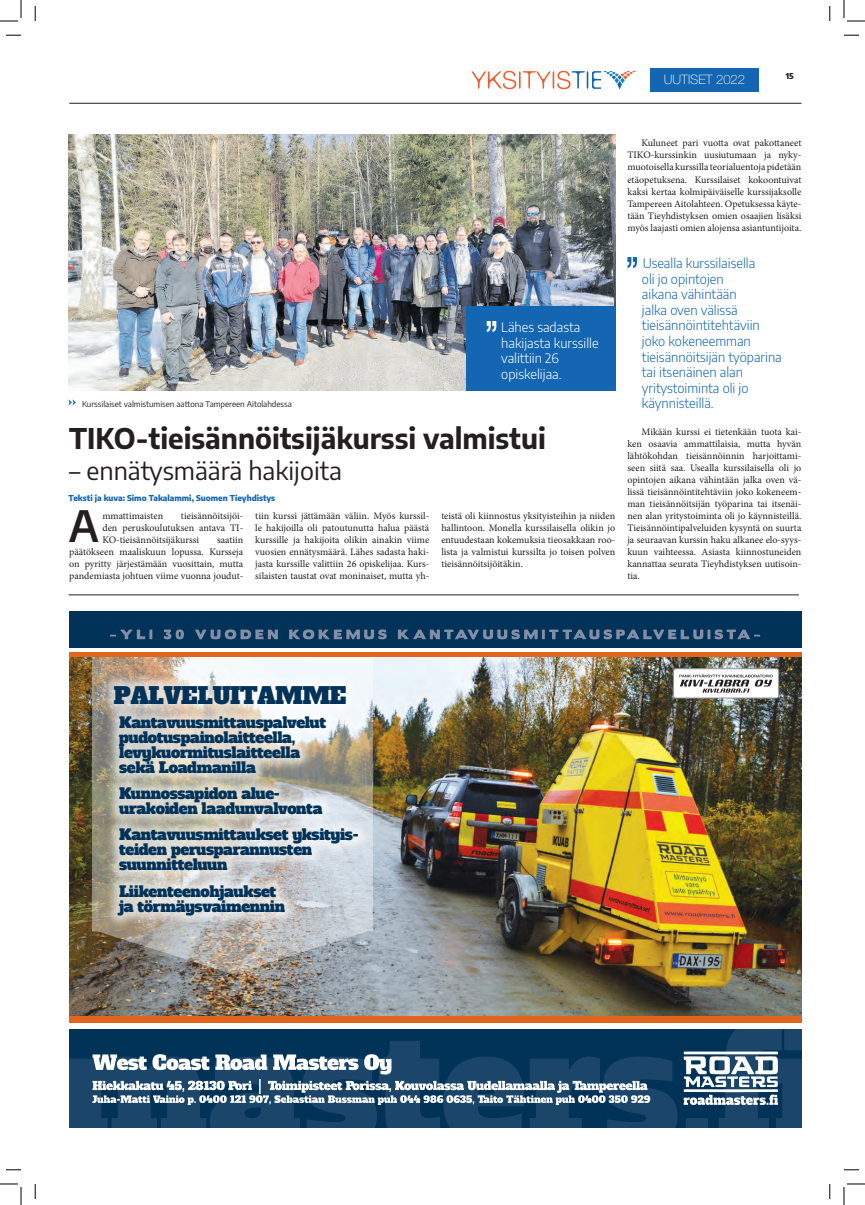
<style>
.page{position:relative;width:865px;height:1205px;background:#fff}
.page>*{position:absolute;margin:0;border:0;box-sizing:border-box;transform-origin:0 0}
.t1{font:600 42.4px "Encode Sans";color:#231f20}
.t2{font:700 28px "Encode Sans";color:#231f20}
.t3{font:25px "Encode Sans";color:#231f20}
.t4{font:23px "Alfa Slab One";letter-spacing:-.02em;color:#013258}
.t5{font:15px/15px "Alfa Slab One";letter-spacing:-.02em;color:#013258}
.t6{font:300 13px/15.6px "Encode Sans";color:#1466b2}
.t7{font:300 13px/15.6px "Encode Sans";color:#fff}
.t8{font:100 13px "Helvetica Neue";color:#fff}
.t9{font:10px/12px "Minion Pro";color:#231f20;text-align:justify}
.t10{font:8px "Encode Sans";color:#231f20}
.t11{font:800 8px "Encode Sans";color:#1466b2}
.t12{font:800 8px "Encode Sans";color:#231f20}
</style>
<div class="page">
<hr style="left:69px;top:103px;width:732px;height:1px;background:#231f20">
<div style="left:650px;top:68px;width:108px;height:24px;background:#1466b2"></div>
<svg style="left:471px;top:71px;width:164px;height:19px"></svg>
<hr style="left:69px;top:594px;width:729px;height:1px;background:#231f20">
<img style="left:69px;top:656px;width:732px;height:360px">
<svg style="left:69px;top:1029px;width:732px;height:98px;background:#0c3a5f"></svg>
<div style="left:69px;top:1016px;width:732px;height:7px;background:#e1651d"></div>
<svg style="left:92px;top:1054px;width:558px;height:50px"></svg>
<div style="left:673px;top:668px;width:105px;height:30px;background:#fff;border-radius:2px"></div>
<div style="left:673px;top:668px;width:105px;height:30px;border:1px solid #939598;border-radius:2px"></div>
<svg style="left:679px;top:674px;width:93px;height:18px"></svg>
<img style="left:92px;top:656px;width:280px;height:317px">
<svg style="left:69px;top:647px;width:732px;height:1px"></svg>
<div style="left:69px;top:611px;width:732px;height:36px;background:#013258"></div>
<hr style="left:69px;top:652px;width:732px;height:4px;background:#e1651d">
<svg style="left:110px;top:629px;width:649px;height:10px"></svg>
<svg style="left:683px;top:1051px;width:95px;height:53px"></svg>
<div style="left:101px;top:672px;width:270px;height:256px;background:#fff;opacity:.65"></div>
<img style="left:69px;top:134px;width:546px;height:257px">
<svg style="left:68px;top:399px;width:8px;height:6px"></svg>
<svg style="left:627px;top:257px;width:9px;height:11px"></svg>
<div style="left:466px;top:307px;width:149px;height:84px;background:#1466b2"></div>
<svg style="left:486px;top:321px;width:10px;height:11px"></svg>
<svg style="left:6px;top:35px;width:15px;height:1px"></svg>
<svg style="left:844px;top:35px;width:14px;height:1px"></svg>
<svg style="left:6px;top:1169px;width:15px;height:1px"></svg>
<svg style="left:844px;top:1169px;width:14px;height:1px"></svg>
<svg style="left:35px;top:6px;width:1px;height:15px"></svg>
<svg style="left:35px;top:1184px;width:1px;height:14px"></svg>
<svg style="left:829px;top:6px;width:1px;height:15px"></svg>
<svg style="left:829px;top:1184px;width:1px;height:14px"></svg>
<svg style="left:0;top:0;width:22px;height:22px"></svg>
<svg style="left:0;top:1183px;width:22px;height:21px"></svg>
<svg style="left:843px;top:0;width:21px;height:22px"></svg>
<svg style="left:843px;top:1183px;width:21px;height:21px"></svg>
<h3 class="t8" style="left:663px;top:72px;width:83px">UUTISET 2022</h3>
<p class="t12" style="left:785px;top:70px;width:9px">15</p>
<p class="t10" style="left:82px;top:398px;width:211px">Kurssilaiset valmistumisen aattona Tampereen Aitolahdessa</p>
<h3 class="t7" style="left:501px;top:318px;width:99px">Lähes sadasta hakijasta kurssille valittiin 26 opiskelijaa.</h3>
<h2 class="t2" style="left:69px;top:417px;width:478px">TIKO-tieisännöitsijäkurssi valmistui</h2>
<h3 class="t3" style="left:69px;top:453px;width:274px">– ennätysmäärä hakijoita</h3>
<p class="t11" style="left:69px;top:491px;width:208px">Teksti ja kuva: Simo Takalammi, Suomen Tieyhdistys</p>
<h1 class="t1" style="left:69px;top:495px;width:32px">A</h1>
<p class="t9" style="left:102px;top:509px;width:62px">mmattimaisten</p>
<p class="t9" style="left:102px;top:509px;width:142px;text-indent:78px">tieisännöitsijöi&shy;den peruskoulutuksen antava TI-KO-tieisännöitsijäkurssi</p>
<p class="t9" style="left:69px;top:533px;width:175px;text-indent:148px">saatiin päätökseen maaliskuun lopussa. Kursseja on pyritty järjestämään vuosittain, mutta pandemiasta johtuen viime vuonna joudut-</p>
<p class="t9" style="left:255px;top:509px;width:175px">tiin kurssi jättämään väliin. Myös kurssil&shy;le hakijoilla oli patoutunutta halua päästä kurssille ja hakijoita olikin ainakin viime vuosien ennätysmäärä. Lähes sadasta haki&shy;jasta kurssille valittiin 26 opiskelijaa. Kurs&shy;silaisten taustat ovat moninaiset, mutta yh-</p>
<p class="t9" style="left:441px;top:509px;width:175px">teistä oli kiinnostus yksityisteihin ja niiden hallintoon. Monella kurssilaisella olikin jo entuudestaan kokemuksia tieosakkaan roo&shy;lista ja valmistui kurssilta jo toisen polven tieisännöitsijöitäkin.</p>
<p class="t9" style="left:627px;top:137px;width:175px;text-indent:14px">Kuluneet pari vuotta ovat pakottaneet TIKO-kurssinkin uusiutumaan ja nyky&shy;muotoisella kurssilla teorialuentoja pidetään etäopetuksena. Kurssilaiset kokoontuivat kaksi kertaa kolmipäiväiselle kurssijaksolle Tampereen Aitolahteen. Opetuksessa käyte&shy;tään Tieyhdistyksen omien osaajien lisäksi myös laajasti omien alojensa asiantuntijoita.</p>
<h3 class="t6" style="left:641px;top:255px;width:141px">Usealla kurssilaisella<br>oli jo opintojen<br>aikana vähintään<br>jalka oven välissä tieisännöintitehtäviin joko kokeneemman tieisännöitsijän työparina tai itsenäinen alan yritystoiminta oli jo käynnisteillä.</h3>
<p class="t9" style="left:627px;top:425px;width:175px;text-indent:14px">Mikään kurssi ei tietenkään tuota kai&shy;ken osaavia ammattilaisia, mutta hyvän lähtökohdan tieisännöinnin harjoittami&shy;seen siitä saa. Usealla kurssilaisella oli jo opintojen aikana vähintään jalka oven vä&shy;lissä tieisännöintitehtäviin joko kokeneem&shy;man tieisännöitsijän työparina tai itsenäi&shy;nen alan yritystoiminta oli jo käynnisteillä.<br>Tieisännöintipalveluiden kysyntä on suurta ja seuraavan kurssin haku alkanee elo-syys&shy;kuun vaihteessa. Asiasta kiinnostuneiden kannattaa seurata Tieyhdistyksen uutisoin&shy;tia.</p>
<h3 class="t4" style="left:113px;top:680px;width:234px">PALVELUITAMME</h3>
<h3 class="t5" style="left:119px;top:714px;width:208px">Kantavuusmittauspalvelut pudotuspainolaitteella, levykuormituslaitteella sekä Loadmanilla</h3>
<h3 class="t5" style="left:119px;top:786px;width:205px">Kunnossapidon alue&shy;urakoiden laadunvalvonta</h3>
<h3 class="t5" style="left:119px;top:827px;width:241px">Kantavuusmittaukset yksityis&shy;teiden perusparannusten suunnitteluun</h3>
<h3 class="t5" style="left:119px;top:883px;width:167px">Liikenteenohjaukset ja törmäysvaimennin</h3>
</div>
